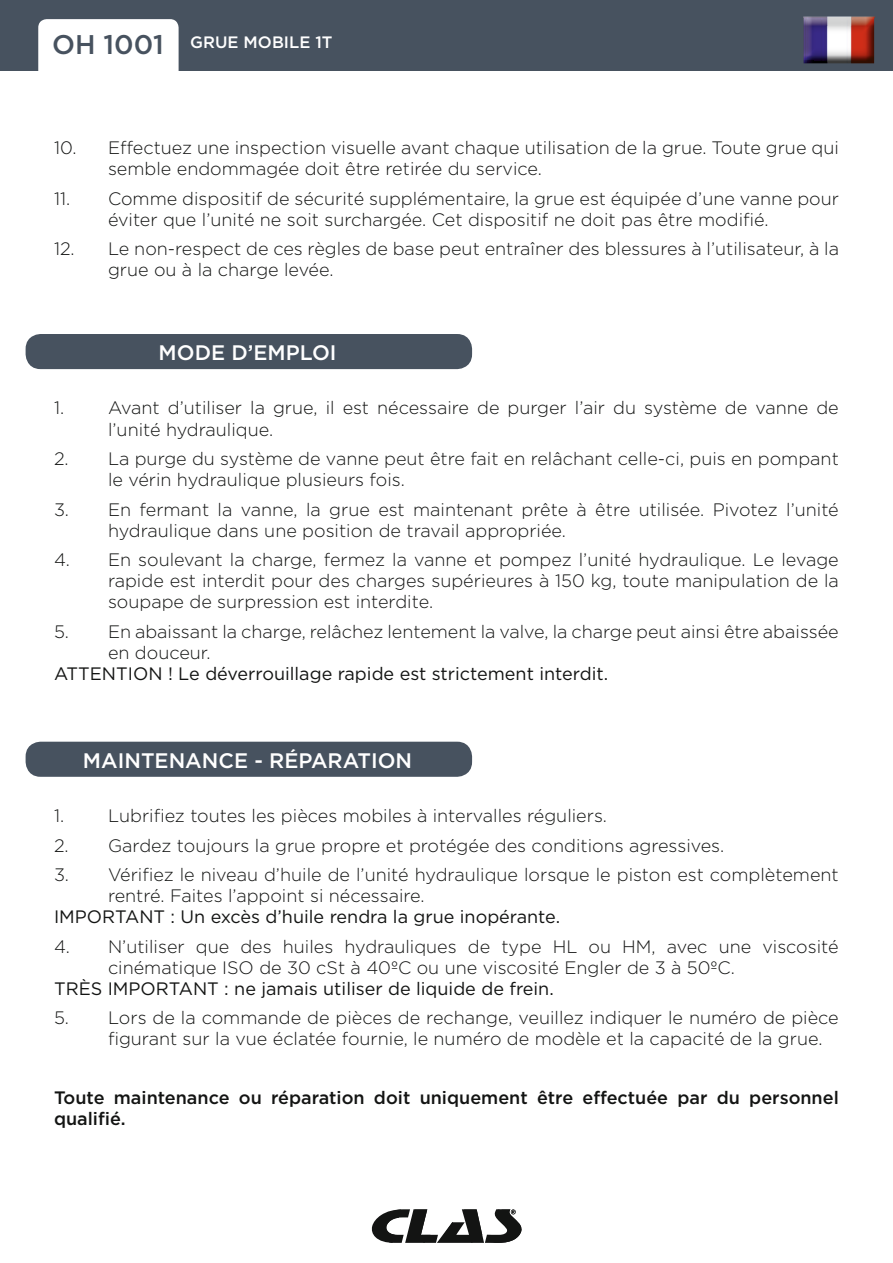
<style>
.page{position:relative;width:893px;height:1263px;background:#fff}
.page>*{position:absolute;margin:0;border:0;box-sizing:border-box;transform-origin:0 0}
.t1{font:500 21px "Gotham";color:#fff}
.t2{font:300 18px/21px "Gotham";color:#131413}
.t3{font:18px "Gotham";color:#131413}
.t4{font:500 18px/21px "Gotham";color:#131413}
.t5{font:500 16.5px "Gotham";color:#fff}
.s1{font-size:27px;color:#47525f}
</style>
<div class="page">
<div style="left:0;top:0;width:893px;height:71px;background:#47525f"></div>
<div style="left:38px;top:19px;width:141px;height:70px;background:#fff;border-radius:9px"></div>
<svg style="left:371px;top:1209px;width:151px;height:34px"></svg>
<img style="left:803px;top:17px;width:71px;height:46px">
<img style="left:814px;top:26px;width:53px;height:35px">
<div style="left:27px;top:335px;width:444px;height:33px;background:#47525f;border-radius:14px"></div>
<div style="left:26px;top:334px;width:446px;height:35px;border:3px solid #47525f;border-radius:14px"></div>
<div style="left:27px;top:743px;width:444px;height:32px;background:#47525f;border-radius:14px"></div>
<div style="left:26px;top:742px;width:446px;height:35px;border:3px solid #47525f;border-radius:14px"></div>
<p class="t5" style="left:52px;top:31px;width:282px"><span class="s1">OH 1001</span> GRUE MOBILE 1T</p>
<p class="t2" style="left:108px;top:137px;width:732px;text-indent:-54px">10. Effectuez une inspection visuelle avant chaque utilisation de la grue. Toute grue qui semble endommagée doit être retirée du service.</p>
<p class="t2" style="left:108px;top:187px;width:732px;text-indent:-54px">11. Comme dispositif de sécurité supplémentaire, la grue est équipée d’une vanne pour éviter que l’unité ne soit surchargée. Cet dispositif ne doit pas être modifié.</p>
<p class="t2" style="left:108px;top:238px;width:732px;text-indent:-54px">12. Le non-respect de ces règles de base peut entraîner des blessures à l’utilisateur, à la grue ou à la charge levée.</p>
<p class="t1" style="left:159px;top:339px;width:179px">MODE D’EMPLOI</p>
<p class="t2" style="left:54px;top:397px;width:12px">1.</p>
<p class="t2" style="left:108px;top:397px;width:732px">Avant d’utiliser la grue, il est nécessaire de purger l’air du système de vanne de l’unité hydraulique.</p>
<p class="t2" style="left:108px;top:448px;width:732px;text-indent:-54px">2. La purge du système de vanne peut être fait en relâchant celle-ci, puis en pompant le vérin hydraulique plusieurs fois.</p>
<p class="t2" style="left:108px;top:498px;width:732px;text-indent:-54px">3. En fermant la vanne, la grue est maintenant prête à être utilisée. Pivotez l’unité hydraulique dans une position de travail appropriée.</p>
<p class="t2" style="left:108px;top:549px;width:732px;text-align:justify;text-indent:-54px">4. En soulevant la charge, fermez la vanne et pompez l’unité hydraulique. Le levage rapide est interdit pour des charges supérieures à 150 kg, toute manipulation de la soupape de surpression est interdite.</p>
<p class="t2" style="left:108px;top:620px;width:732px;text-indent:-54px">5. En abaissant la charge, relâchez lentement la valve, la charge peut ainsi être abaissée en douceur.</p>
<p class="t3" style="left:54px;top:662px;width:556px">ATTENTION ! Le déverrouillage rapide est strictement interdit.</p>
<p class="t1" style="left:83px;top:746px;width:331px">MAINTENANCE - RÉPARATION</p>
<p class="t2" style="left:54px;top:805px;width:12px">1.</p>
<p class="t2" style="left:108px;top:805px;width:501px">Lubrifiez toutes les pièces mobiles à intervalles réguliers.</p>
<p class="t2" style="left:54px;top:834px;width:672px">2. Gardez toujours la grue propre et protégée des conditions agressives.</p>
<p class="t2" style="left:108px;top:864px;width:732px;text-indent:-54px">3. Vérifiez le niveau d’huile de l’unité hydraulique lorsque le piston est complètement rentré. Faites l’appoint si nécessaire.</p>
<p class="t3" style="left:54px;top:905px;width:508px">IMPORTANT : Un excès d’huile rendra la grue inopérante.</p>
<p class="t2" style="left:108px;top:935px;width:732px;text-indent:-54px">4. N’utiliser que des huiles hydrauliques de type HL ou HM, avec une viscosité cinématique ISO de 30 cSt à 40ºC ou une viscosité Engler de 3 à 50ºC.</p>
<p class="t3" style="left:54px;top:977px;width:501px">TRÈS IMPORTANT : ne jamais utiliser de liquide de frein.</p>
<p class="t2" style="left:108px;top:1007px;width:732px;text-indent:-54px">5. Lors de la commande de pièces de rechange, veuillez indiquer le numéro de pièce figurant sur la vue éclatée fournie, le numéro de modèle et la capacité de la grue.</p>
<p class="t4" style="left:54px;top:1087px;width:786px">Toute maintenance ou réparation doit uniquement être effectuée par du personnel qualifié.</p>
</div>
